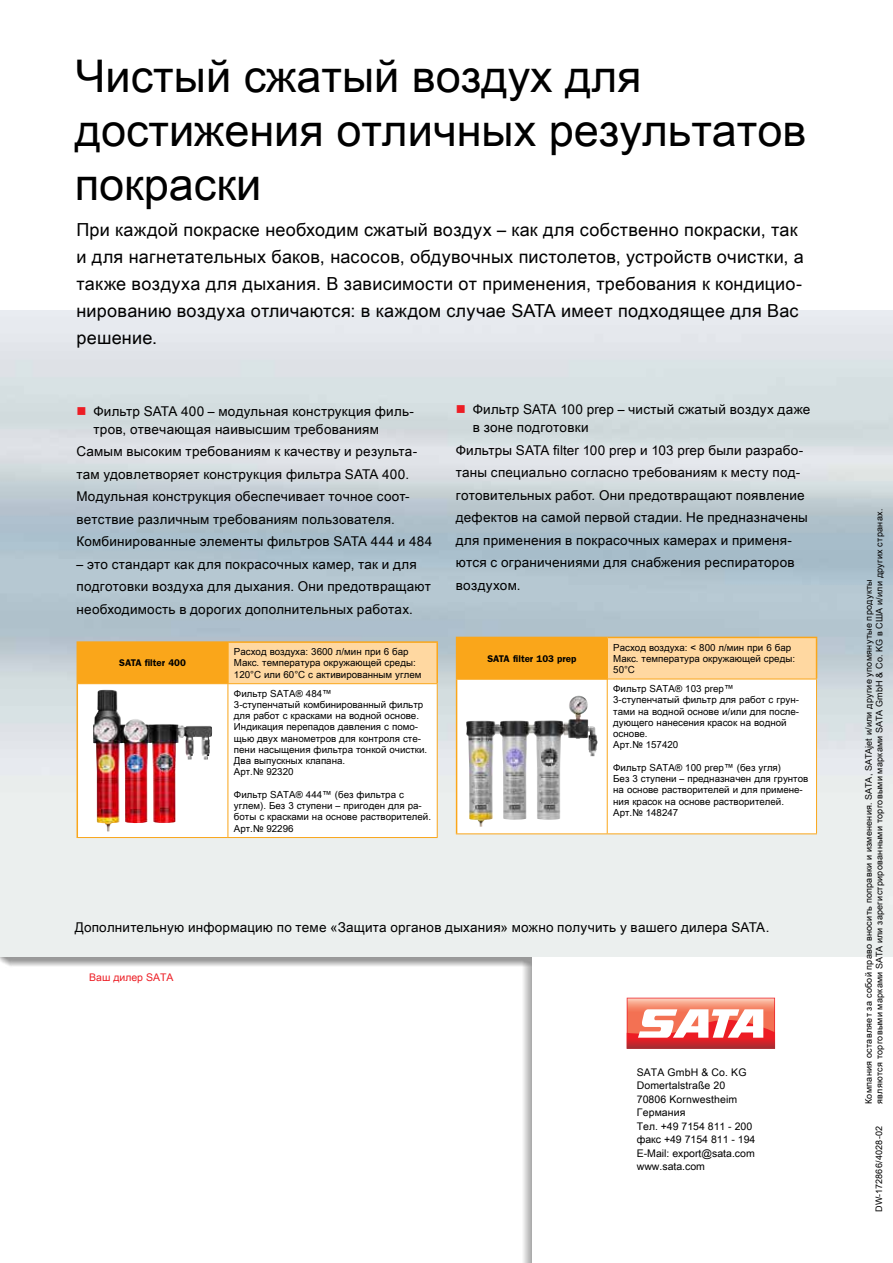
<style>
.page{position:relative;width:893px;height:1263px;background:#fff}
.page>*{position:absolute;margin:0;border:0;box-sizing:border-box;transform-origin:0 0}
.t1{font:45px/54px "Arial Unicode MS";color:#000}
.t2{font:18px/27px "Arial Unicode MS";letter-spacing:.015em;color:#000}
.t3{font:13.5px/22.5px "Arial Unicode MS";letter-spacing:.015em;color:#000}
.t4{font:10.5px/13.5px "Arial Unicode MS";letter-spacing:.01em;color:#000}
.t5{font:10.5px "Arial Unicode MS";color:#ed1d24}
.t6{font:9.75px/11.2px "Arial Unicode MS";color:#000}
.t7{font:600 9.75px "ITC Franklin Gothic Std";color:#000}
.t8{font:9px/10.8px "Arial Unicode MS";letter-spacing:.03em;color:#000}
</style>
<div class="page">
<svg style="left:627px;top:998px;width:148px;height:51px"></svg>
<div style="left:0;top:946px;width:543px;height:317px;background:#000;opacity:.8"></div>
<div style="left:457px;top:637px;width:150px;height:42px;background:#faa61a"></div>
<div style="left:607px;top:637px;width:209px;height:42px;background:#ffd8a1"></div>
<svg style="left:457px;top:680px;width:150px;height:153px"></svg>
<hr style="left:456px;top:637px;width:151px;height:1px;background:#faa61a">
<hr style="left:456px;top:638px;width:1px;height:40px;background:#faa61a">
<hr style="left:456px;top:678px;width:152px;height:2px;background:#faa61a">
<hr style="left:456px;top:680px;width:1px;height:153px;background:#faa61a">
<hr style="left:607px;top:679px;width:1px;height:154px;background:#faa61a">
<hr style="left:816px;top:679px;width:1px;height:154px;background:#faa61a">
<hr style="left:456px;top:833px;width:151px;height:1px;background:#faa61a">
<hr style="left:607px;top:833px;width:210px;height:1px;background:#faa61a">
<hr style="left:607px;top:637px;width:210px;height:1px;background:#faa61a">
<hr style="left:606px;top:638px;width:2px;height:40px;background:#faa61a">
<hr style="left:816px;top:638px;width:1px;height:41px;background:#faa61a">
<hr style="left:607px;top:679px;width:210px;height:1px;background:#faa61a">
<img style="left:466px;top:698px;width:110px;height:129px">
<div style="left:77px;top:642px;width:151px;height:42px;background:#faa61a"></div>
<div style="left:228px;top:642px;width:209px;height:42px;background:#ffd8a1"></div>
<svg style="left:78px;top:684px;width:359px;height:153px"></svg>
<hr style="left:77px;top:641px;width:151px;height:2px;background:#faa61a">
<hr style="left:228px;top:641px;width:210px;height:2px;background:#faa61a">
<hr style="left:227px;top:643px;width:2px;height:40px;background:#faa61a">
<hr style="left:436px;top:643px;width:2px;height:40px;background:#faa61a">
<hr style="left:77px;top:684px;width:1px;height:153px;background:#faa61a">
<hr style="left:228px;top:683px;width:210px;height:1px;background:#faa61a">
<hr style="left:228px;top:684px;width:1px;height:153px;background:#faa61a">
<hr style="left:437px;top:684px;width:1px;height:153px;background:#faa61a">
<hr style="left:77px;top:837px;width:151px;height:1px;background:#faa61a">
<hr style="left:228px;top:837px;width:210px;height:1px;background:#faa61a">
<img style="left:93px;top:690px;width:95px;height:141px">
<svg style="left:457px;top:405px;width:8px;height:8px"></svg>
<svg style="left:78px;top:407px;width:7px;height:8px"></svg>
<h1 class="t1" style="left:75px;top:48px;width:733px">Чистый сжатый воздух для достижения отличных результатов покраски</h1>
<p class="t2" style="left:77px;top:216px;width:729px">При каждой покраске необходим сжатый воздух – как для собственно покраски, так и для нагнетательных баков, насосов, обдувочных пистолетов, устройств очистки, а также воздуха для дыхания. В зависимости от применения, требования к кондицио&shy;нированию воздуха отличаются: в каждом случае SATA имеет подходящее для Вас решение.</p>
<p class="t3" style="left:94px;top:402px;width:322px;line-height:18px">Фильтр SATA 400 – модульная конструкция филь&shy;тров, отвечающая наивысшим требованиям</p>
<p class="t3" style="left:77px;top:440px;width:357px">Самым высоким требованиям к качеству и результа&shy;там удовлетворяет конструкция фильтра SATA 400.<br>Модульная конструкция обеспечивает точное соот&shy;ветствие различным требованиям пользователя.<br>Комбинированные элементы фильтров SATA 444 и 484</p>
<p class="t3" style="left:77px;top:552px;width:356px">– это стандарт как для покрасочных камер, так и для подготовки воздуха для дыхания. Они предотвращают необходимость в дорогих дополнительных работах.</p>
<p class="t7" style="left:119px;top:657px;width:68px">SATA filter 400</p>
<p class="t6" style="left:234px;top:646px;width:189px">Расход воздуха: 3600 л/мин при 6 бар<br>Макс. температура окружающей среды:<br>120°C или 60°C с активированным углем</p>
<p class="t6" style="left:234px;top:687px;width:195px">Фильтр SATA® 484™<br>3-ступенчатый комбинированный фильтр для работ с красками на водной основе.<br>Индикация перепадов давления с помо&shy;щью двух манометров для контроля сте&shy;пени насыщения фильтра тонкой очистки.<br>Два выпускных клапана.<br>Арт.№ 92320</p>
<p class="t6" style="left:234px;top:789px;width:199px">Фильтр SATA® 444™ (без фильтра с углем). Без 3 ступени – пригоден для ра&shy;боты с красками на основе растворителей.<br>Арт.№ 92296</p>
<p class="t3" style="left:473px;top:400px;width:339px;line-height:18px">Фильтр SATA 100 prep – чистый сжатый воздух даже в зоне подготовки</p>
<p class="t3" style="left:456px;top:438px;width:354px">Фильтры SATA filter 100 prep и 103 prep были разрабо&shy;таны специально согласно требованиям к месту под&shy;готовительных работ. Они предотвращают появление дефектов на самой первой стадии. Не предназначены для применения в покрасочных камерах и применя&shy;ются с ограничениями для снабжения респираторов воздухом.</p>
<p class="t7" style="left:487px;top:652px;width:90px">SATA filter 103 prep</p>
<p class="t6" style="left:613px;top:641px;width:183px">Расход воздуха: &lt; 800 л/мин при 6 бар<br>Макс. температура окружающей среды:<br>50°C</p>
<p class="t6" style="left:613px;top:683px;width:187px">Фильтр SATA® 103 prep™<br>3-ступенчатый фильтр для работ с грун&shy;тами на водной основе и/или для после&shy;дующего нанесения красок на водной основе.<br>Арт.№ 157420</p>
<p class="t6" style="left:613px;top:761px;width:197px">Фильтр SATA® 100 prep™ (без угля)<br>Без 3 ступени – предназначен для грунтов на основе растворителей и для примене&shy;ния красок на основе растворителей.<br>Арт.№ 148247</p>
<p class="t3" style="left:75px;top:916px;width:696px">Дополнительную информацию по теме «Защита органов дыхания» можно получить у вашего дилера SATA.</p>
<p class="t5" style="left:89px;top:970px;width:86px">Ваш дилер SATA</p>
<p class="t4" style="left:637px;top:1065px;width:120px">SATA GmbH &amp; Co. KG<br>Domertalstraße 20<br>70806 Kornwestheim<br>Германия<br>Teл. +49 7154 811 - 200 факс +49 7154 811 - 194<br>E-Mail: export@sata.com www.sata.com</p>
<p class="t8" style="left:863px;top:1104px;width:597px;rotate:-90deg">Компания оставляет за собой право вносить поправки и изменения. SATA, SATAjet и/или другие упомянутые продукты<br>являются торговыми марками SATA или зарегистрированными торговыми марками SATA GmbH &amp; Co. KG в США и/или других странах.</p>
<p class="t8" style="left:873px;top:1212px;width:88px;rotate:-90deg">DW-172866/4028-02</p>
</div>
